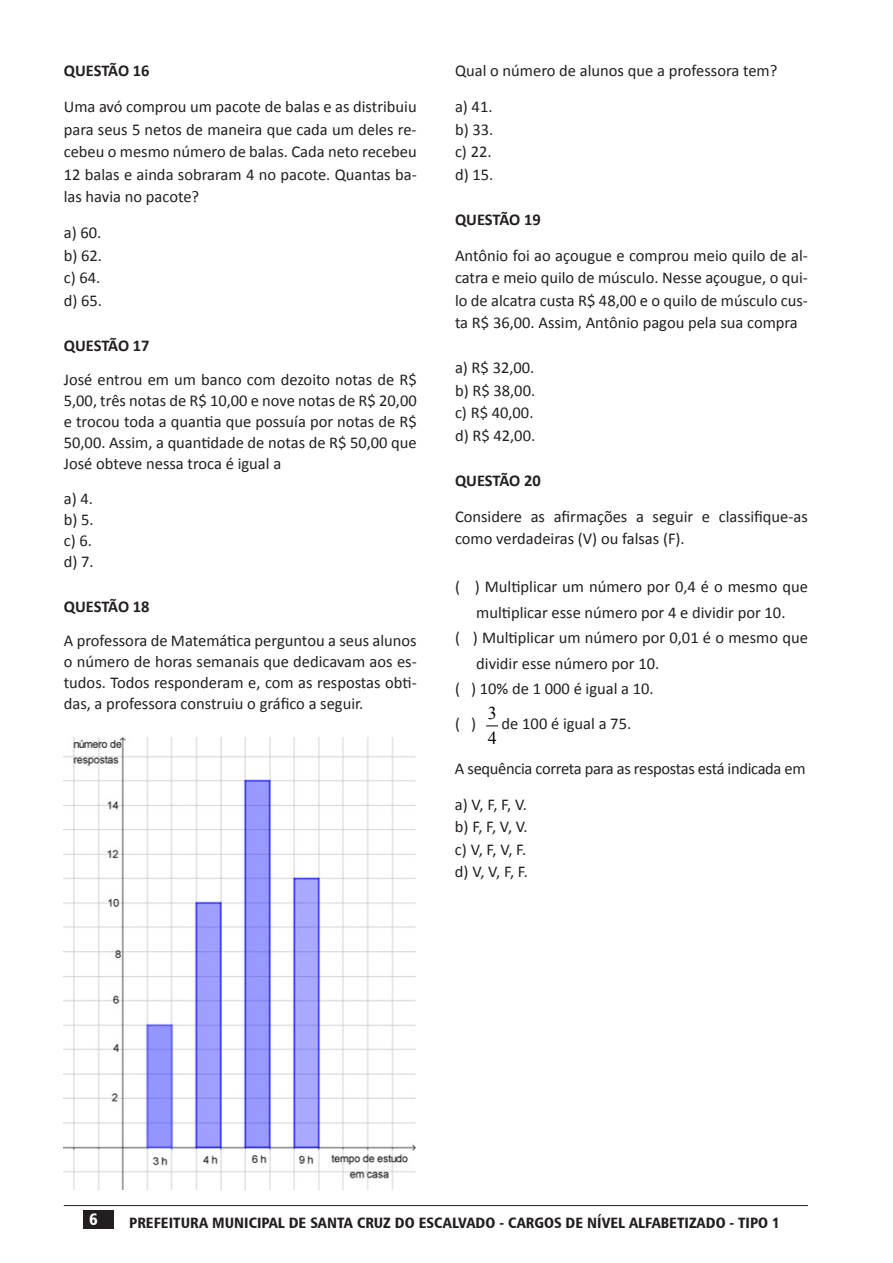
<style>
.page{position:relative;width:893px;height:1263px;background:#fff}
.page>*{position:absolute;margin:0;border:0;box-sizing:border-box;transform-origin:0 0}
.t1{font:18px "Times New Roman";color:#000}
.t2{font:16.5px/22.5px "Calibri";color:#231f20;text-align:justify}
.t3{font:16.5px/36px "Calibri";letter-spacing:-.02em;color:#231f20}
.t4{font:700 16.5px "Calibri";letter-spacing:-.01em;color:#231f20}
.t5{font:16.5px "Humanist 777 BT Black Condensed B";color:#fff}
.t6{font:15px "Humanist 777 BT Black Condensed B";color:#231f20}
</style>
<div class="page">
<hr style="left:64px;top:1205px;width:744px;height:1px;background:#231f20">
<div style="left:83px;top:1210px;width:31px;height:18px;background:#231f20"></div>
<img style="left:64px;top:737px;width:352px;height:452px">
<p class="t4" style="left:64px;top:60px;width:87px">QUESTÃO 16</p>
<p class="t2" style="left:64px;top:95px;width:354px">Uma avó comprou um pacote de balas e as distribuiu para seus 5 netos de maneira que cada um deles re&shy;cebeu o mesmo número de balas. Cada neto recebeu 12 balas e ainda sobraram 4 no pacote. Quantas ba&shy;las havia no pacote?</p>
<p class="t2" style="left:64px;top:222px;width:40px">a) 60. b) 62. c) 64. d) 65.</p>
<p class="t4" style="left:64px;top:335px;width:87px">QUESTÃO 17</p>
<p class="t2" style="left:64px;top:369px;width:354px;line-height:21px">José entrou em um banco com dezoito notas de R$ 5,00, três notas de R$ 10,00 e nove notas de R$ 20,00 e trocou toda a quantia que possuía por notas de R$ 50,00. Assim, a quantidade de notas de R$ 50,00 que José obteve nessa troca é igual a</p>
<p class="t2" style="left:64px;top:488px;width:31px;line-height:21px">a) 4. b) 5. c) 6. d) 7.</p>
<p class="t4" style="left:64px;top:596px;width:87px">QUESTÃO 18</p>
<p class="t2" style="left:64px;top:630px;width:354px;line-height:21px">A professora de Matemática perguntou a seus alunos o número de horas semanais que dedicavam aos es&shy;tudos. Todos responderam e, com as respostas obti&shy;das, a professora construiu o gráfico a seguir.</p>
<p class="t2" style="left:455px;top:53px;width:324px;line-height:36px">Qual o número de alunos que a professora tem? a) 41.</p>
<p class="t2" style="left:455px;top:118px;width:40px">b) 33. c) 22. d) 15.</p>
<p class="t4" style="left:455px;top:209px;width:87px">QUESTÃO 19</p>
<p class="t2" style="left:455px;top:244px;width:354px">Antônio foi ao açougue e comprou meio quilo de al&shy;catra e meio quilo de músculo. Nesse açougue, o qui&shy;lo de alcatra custa R$ 48,00 e o quilo de músculo cus&shy;ta R$ 36,00. Assim, Antônio pagou pela sua compra</p>
<p class="t2" style="left:455px;top:357px;width:82px">a) R$ 32,00. b) R$ 38,00. c) R$ 40,00. d) R$ 42,00.</p>
<p class="t4" style="left:455px;top:470px;width:87px">QUESTÃO 20</p>
<p class="t2" style="left:455px;top:505px;width:354px">Considere as afirmações a seguir e classifique-as como verdadeiras (V) ou falsas (F).</p>
<p class="t2" style="left:455px;top:576px;width:354px">( ) Multiplicar um número por 0,4 é o mesmo que</p>
<p class="t2" style="left:476px;top:601px;width:311px">multiplicar esse número por 4 e dividir por 10.</p>
<p class="t2" style="left:455px;top:627px;width:354px">( ) Multiplicar um número por 0,01 é o mesmo que</p>
<p class="t2" style="left:476px;top:652px;width:185px">dividir esse número por 10.</p>
<p class="t2" style="left:455px;top:678px;width:200px">( ) 10% de 1 000 é igual a 10.</p>
<p class="t2" style="left:455px;top:712px;width:23px">( )</p>
<p class="t1" style="left:488px;top:726px;width:10px">4</p>
<p class="t1" style="left:488px;top:701px;width:10px">3</p>
<p class="t2" style="left:502px;top:712px;width:131px">de 100 é igual a 75.</p>
<p class="t3" style="left:455px;top:750px;width:352px">A sequência correta para as respostas está indicada em a) V, F, F, V.</p>
<p class="t2" style="left:455px;top:815px;width:75px">b) F, F, V, V. c) V, F, V, F. d) V, V, F, F.</p>
<p class="t5" style="left:89px;top:1209px;width:10px">6</p>
<p class="t6" style="left:129px;top:1213px;width:482px">PREFEITURA MUNICIPAL DE SANTA CRUZ DO ESCALVADO - CARGOS DE NÍVEL</p>
<p class="t6" style="left:629px;top:1213px;width:10px">ALFA</p>
<p class="t6" style="left:661px;top:1213px;width:18px">BETIZADO</p>
<p class="t6" style="left:729px;top:1213px;width:52px">- TIPO 1</p>
</div>
